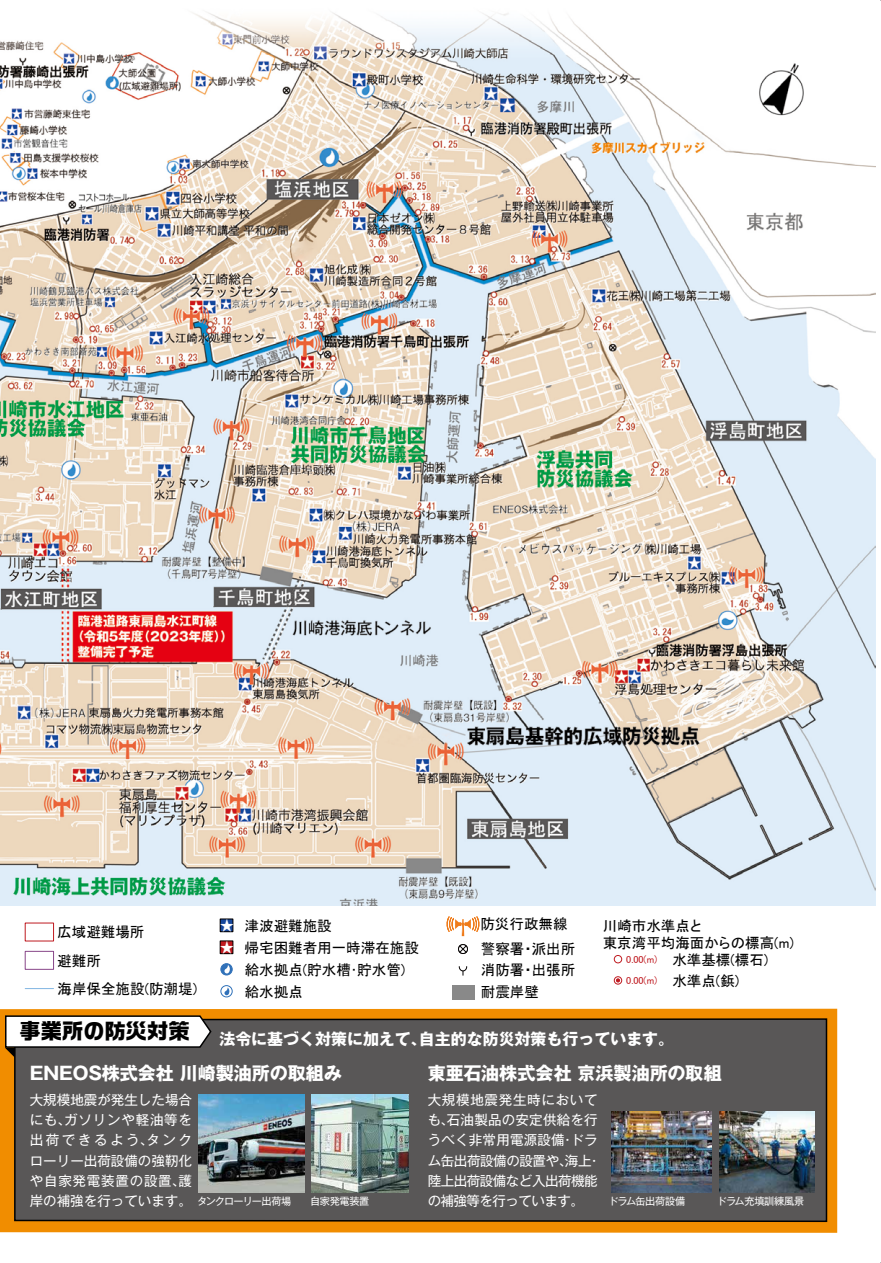
<style>
.page{position:relative;width:881px;height:1263px;background:#fff}
.page>*{position:absolute;margin:0;border:0;box-sizing:border-box;transform-origin:0 0}
.t1{font:700 21.3px "Ro G San Srf Std";color:#000}
.t2{font:700 18px "Gothic MB101 Pro";letter-spacing:-.005em;color:#fff}
.t3{font:700 15.9px "Gothic MB101 Pro";color:#fff}
.t4{font:15.15px/21.9px "MS Gothic";color:#fff}
.t5{font:14.55px/21.9px "MS P Gothic";color:#000}
.t6{font:13.5px/20.2px "Gothic MB101 Pro";color:#fff}
.t7{font:13.5px/20.2px "Gothic MB101 Pro";letter-spacing:-.035em;color:#fff}
.t8{font:13.5px/20.2px "Gothic MB101 Pro";letter-spacing:.055em;color:#fff}
.t9{font:13.5px "Gothic MB101 Pro";letter-spacing:-.03em;color:#fff}
.t10{font:10.2px "Gothic MB101 Pro";letter-spacing:-.04em;color:#fff}
.t11{font:10.2px/21.3px "MS P Gothic";color:#bf1a20}
.t12{font:10.2px "Gothic MB101 Pro";letter-spacing:-.1em;color:#fff}
</style>
<div class="page">
<img style="left:0;top:12px;width:874px;height:894px">
<div style="left:0;top:1009px;width:836px;height:224px;background:#f18d00"></div>
<svg style="left:25px;top:988px;width:29px;height:1px"></svg>
<div style="left:25px;top:951px;width:29px;height:19px;border:1px solid #884689"></div>
<div style="left:451px;top:984px;width:23px;height:15px;background:#898989"></div>
<div style="left:220px;top:919px;width:13px;height:13px;background:#17489d"></div>
<div style="left:220px;top:918px;width:13px;height:14px;border:1px solid #040000"></div>
<div style="left:221px;top:964px;width:11px;height:11px;background:#3071b9;border-radius:50%"></div>
<div style="left:220px;top:963px;width:12px;height:12px;border:1px solid #3071b9;border-radius:50%"></div>
<svg style="left:224px;top:965px;width:6px;height:8px"></svg>
<div style="left:220px;top:985px;width:12px;height:12px;border:1px solid #3071b9;border-radius:50%"></div>
<svg style="left:221px;top:985px;width:11px;height:12px"></svg>
<div style="left:220px;top:941px;width:13px;height:13px;background:#bf1a20"></div>
<div style="left:220px;top:940px;width:13px;height:14px;border:1px solid #040000"></div>
<div style="left:458px;top:944px;width:9px;height:10px;border:1px solid #040000;border-radius:50%"></div>
<svg style="left:458px;top:944px;width:9px;height:9px"></svg>
<svg style="left:458px;top:966px;width:10px;height:9px"></svg>
<div style="left:613px;top:955px;width:9px;height:8px;border:1px solid #bf1a20;border-radius:50%"></div>
<div style="left:613px;top:976px;width:9px;height:8px;border:1px solid #bf1a20;border-radius:50%"></div>
<svg style="left:614px;top:977px;width:7px;height:7px"></svg>
<svg style="left:446px;top:900px;width:33px;height:37px"></svg>
<div style="left:13px;top:1017px;width:814px;height:206px;background:#595757"></div>
<img style="left:311px;top:1095px;width:97px;height:98px">
<img style="left:198px;top:1095px;width:106px;height:98px">
<svg style="left:4px;top:1014px;width:208px;height:43px"></svg>
<img style="left:611px;top:1112px;width:100px;height:81px">
<img style="left:719px;top:1112px;width:95px;height:81px">
<p class="t5" style="left:57px;top:918px;width:89px;line-height:28.3px">広域避難場所避難所</p>
<p class="t5" style="left:57px;top:978px;width:141px">海岸保全施設(防潮堤)</p>
<p class="t4" style="left:219px;top:914px;width:17px">★ ★</p>
<p class="t5" style="left:244px;top:915px;width:89px">津波避難施設</p>
<p class="t5" style="left:245px;top:958px;width:162px">給水拠点(貯水槽･貯水管(給水拠点</p>
<p class="t5" style="left:244px;top:936px;width:176px">帰宅困難者用一時滞在施設</p>
<p class="t5" style="left:480px;top:913px;width:89px">防災行政無線</p>
<p class="t5" style="left:480px;top:938px;width:96px">警察署・派出所</p>
<p class="t5" style="left:480px;top:959px;width:96px">消防署・出張所</p>
<p class="t5" style="left:480px;top:981px;width:60px">耐震岸壁</p>
<p class="t5" style="left:602px;top:917px;width:192px;line-height:17px">川崎市水準点と<br>東京湾平均海面からの標高 m( (</p>
<p class="t11" style="left:626px;top:948px;width:32px">0.00 m( (<br>0.00 m( (</p>
<p class="t5" style="left:672px;top:948px;width:97px">水準基標(標石(</p>
<p class="t5" style="left:672px;top:969px;width:68px">水準点鋲( (</p>
<h1 class="t1" style="left:20px;top:1016px;width:172px">事業所の防災対策</h1>
<p class="t3" style="left:219px;top:1026px;width:209px">法令に基づく対策に加えて、</p>
<p class="t2" style="left:30px;top:1058px;width:313px">ENEOS株式会社川崎製油所の取組み</p>
<p class="t6" style="left:30px;top:1088px;width:164px;text-align:right">大規模地震が発生した場合ガソリンや軽油等を</p>
<p class="t3" style="left:418px;top:1026px;width:257px">自主的な防災対策も行っています。</p>
<p class="t2" style="left:427px;top:1058px;width:295px">東亜石油株式会社京浜製油所の取組</p>
<p class="t8" style="left:427px;top:1088px;width:171px">大規模地震発生時においても石油製品の安定供給を行</p>
<p class="t6" style="left:30px;top:1108px;width:164px">にも、<br>出荷できるようタ、 ンクローリー出荷設備の強靭化や自家発電装置の設置護、岸の補強を行っています。</p>
<p class="t6" style="left:427px;top:1108px;width:171px;text-indent:13px">、<br>うべく非常用電源設備ドラ</p>
<p class="t6" style="left:560px;top:1128px;width:15px">・</p>
<p class="t9" style="left:427px;top:1149px;width:165px">ム缶出荷設備の設置や海上</p>
<p class="t7" style="left:427px;top:1148px;width:171px;text-indent:131px">、<br>陸上出荷設備など入出荷機能の補強等を行っています。</p>
<p class="t6" style="left:587px;top:1148px;width:15px">・</p>
<p class="t10" style="left:716px;top:1193px;width:89px">ドラム充填訓練風景</p>
<p class="t10" style="left:310px;top:1193px;width:61px">自家発電装置</p>
<p class="t10" style="left:608px;top:1193px;width:78px">ドラム缶出荷設備</p>
<p class="t12" style="left:197px;top:1193px;width:96px">タンクローリー出荷場</p>
</div>
